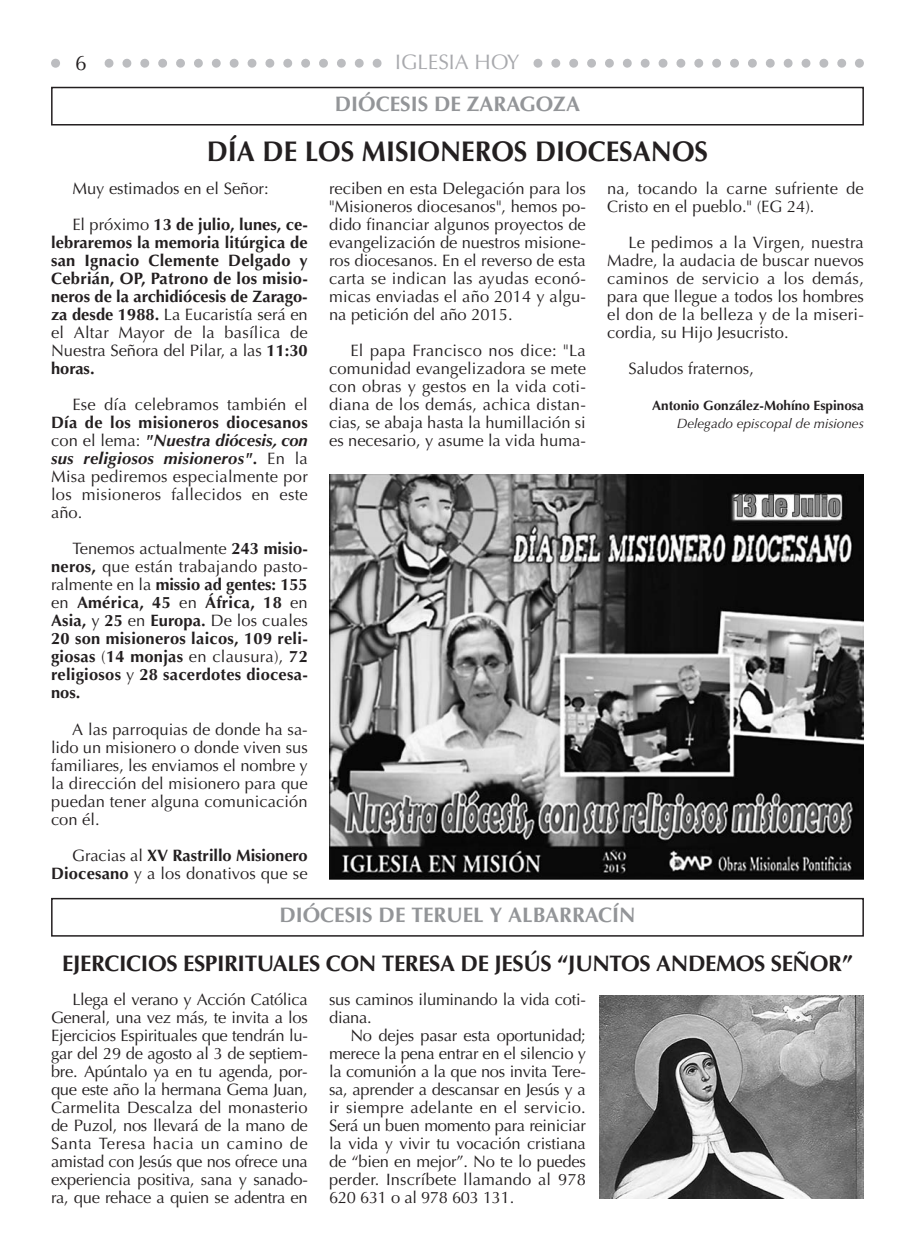
<style>
.page{position:relative;width:915px;height:1255px;background:#fff}
.page>*{position:absolute;margin:0;border:0;box-sizing:border-box;transform-origin:0 0}
.t1{font:700 28.5px "Optima";color:#231f20;scale:.95 1}
.t2{font:700 22.5px "Optima";letter-spacing:-.015em;color:#231f20}
.t3{font:700 21px/42.2px "Optima";color:#939598;text-align:center}
.t4{font:21px "Optima";color:#231f20}
.t5{font:16.5px/18px "Optima";color:#231f20;text-align:justify}
.t6{font:700 16.5px/18px "Optima";color:#231f20;text-align:justify}
.t7{font:700 13.5px/18px "Optima";color:#231f20;text-align:right}
.s1{font-weight:400;color:#a8a9ad}
.s2{font-weight:700}
.s3{font-weight:400}
.s4{font-weight:700;font-style:italic}
.s5{font-weight:400;font-style:italic}
</style>
<div class="page">
<svg style="left:51px;top:59px;width:812px;height:9px"></svg>
<div style="left:386px;top:51px;width:143px;height:26px;background:#fff"></div>
<div style="left:64px;top:51px;width:34px;height:26px;background:#fff"></div>
<div style="left:51px;top:87px;width:812px;height:38px;border:2px solid #231f20"></div>
<div style="left:51px;top:897px;width:812px;height:39px;border:2px solid #231f20"></div>
<img style="left:329px;top:474px;width:534px;height:405px">
<img style="left:599px;top:995px;width:264px;height:203px">
<p class="t4" style="left:75px;top:55px;width:13px">6</p>
<p class="t3" style="left:335px;top:43px;width:247px"><span class="s1">IGLESIA HOY<br></span>DIÓCESIS DE ZARAGOZA</p>
<p class="t1" style="left:207px;top:139px;width:529px">DÍA DE LOS MISIONEROS DIOCESANOS</p>
<p class="t5" style="left:72px;top:172px;width:237px;line-height:36px">Muy estimados en el Señor:<br>El próximo <span class="s2">13 de julio, lunes, ce-</span></p>
<p class="t6" style="left:51px;top:235px;width:258px">lebraremos la memoria litúrgica de san Ignacio Clemente Delgado y Cebrián, OP, Patrono de los misio&shy;neros de la archidiócesis de Zarago&shy;za desde 1988. <span class="s3">La Eucaristía será en el Altar Mayor de la basílica de Nuestra Señora del Pilar, a las</span> 11:30 horas.</p>
<p class="t5" style="left:51px;top:397px;width:258px;text-indent:21px">Ese día celebramos también el <span class="s2">Día de los misioneros diocesanos </span>con el lema: <span class="s4">"Nuestra diócesis, con sus religiosos misioneros".</span> En la Misa pediremos especialmente por los misioneros fallecidos en este año.</p>
<p class="t6" style="left:51px;top:541px;width:258px;text-indent:21px"><span class="s3">Tenemos actualmente</span> 243 misio&shy;neros, <span class="s3">que están trabajando pasto&shy;ralmente en la</span> missio ad gentes: 155 <span class="s3">en</span> América, 45 <span class="s3">en</span> África, 18 <span class="s3">en </span>Asia, <span class="s3">y</span> 25 <span class="s3">en</span> Europa. <span class="s3">De los cuales </span>20 son misioneros laicos, 109 reli&shy;giosas <span class="s3">(</span>14 monjas <span class="s3">en clausura),</span> 72 religiosos <span class="s3">y</span> 28 sacerdotes diocesa&shy;nos.</p>
<p class="t5" style="left:51px;top:721px;width:258px;text-indent:21px">A las parroquias de donde ha sa&shy;lido un misionero o donde viven sus familiares, les enviamos el nombre y la dirección del misionero para que puedan tener alguna comunicación con él.</p>
<p class="t6" style="left:51px;top:847px;width:258px;text-align:right"><span class="s3">Gracias al</span> XV Rastrillo Misionero<br>Diocesano <span class="s3">y a los donativos que se</span></p>
<p class="t5" style="left:329px;top:181px;width:258px">reciben en esta Delegación para los "Misioneros diocesanos", hemos po&shy;dido financiar algunos proyectos de evangelización de nuestros misione&shy;ros diocesanos. En el reverso de esta carta se indican las ayudas econó&shy;micas enviadas el año 2014 y algu&shy;na petición del año 2015.</p>
<p class="t5" style="left:329px;top:343px;width:258px;text-indent:21px">El papa Francisco nos dice: "La comunidad evangelizadora se mete con obras y gestos en la vida coti&shy;diana de los demás, achica distan&shy;cias, se abaja hasta la humillación si es necesario, y asume la vida huma-</p>
<p class="t5" style="left:607px;top:181px;width:258px">na, tocando la carne sufriente de<br>Cristo en el pueblo." (EG 24).</p>
<p class="t5" style="left:607px;top:235px;width:258px;text-indent:21px">Le pedimos a la Virgen, nuestra Madre, la audacia de buscar nuevos caminos de servicio a los demás, para que llegue a todos los hombres el don de la belleza y de la miseri&shy;cordia, su Hijo Jesucristo.</p>
<p class="t5" style="left:628px;top:361px;width:127px">Saludos fraternos,</p>
<p class="t7" style="left:652px;top:398px;width:213px">Antonio González-Mohíno Espinosa<br><span class="s5">Delegado episcopal de misiones</span></p>
<p class="t3" style="left:279px;top:896px;width:357px">DIÓCESIS DE TERUEL Y ALBARRACÍN</p>
<p class="t2" style="left:62px;top:953px;width:791px">EJERCICIOS ESPIRITUALES CON TERESA DE JESÚS “JUNTOS ANDEMOS SEÑOR”</p>
<p class="t5" style="left:51px;top:991px;width:258px;text-indent:21px">Llega el verano y Acción Católica General, una vez más, te invita a los Ejercicios Espirituales que tendrán lu&shy;gar del 29 de agosto al 3 de septiem&shy;bre. Apúntalo ya en tu agenda, por&shy;que este año la hermana Gema Juan, Carmelita Descalza del monasterio de Puzol, nos llevará de la mano de Santa Teresa hacia un camino de amistad con Jesús que nos ofrece una experiencia positiva, sana y sanado&shy;ra, que rehace a quien se adentra en</p>
<p class="t5" style="left:329px;top:991px;width:258px">sus caminos iluminando la vida coti-</p>
<p class="t5" style="left:329px;top:1009px;width:44px">diana.</p>
<p class="t5" style="left:350px;top:1027px;width:237px">No dejes pasar esta oportunidad;</p>
<p class="t5" style="left:329px;top:1045px;width:258px">merece la pena entrar en el silencio y</p>
<p class="t5" style="left:329px;top:1063px;width:258px">la comunión a la que nos invita Tere-</p>
<p class="t5" style="left:329px;top:1081px;width:258px">sa, aprender a descansar en Jesús y a</p>
<p class="t5" style="left:329px;top:1099px;width:258px">ir siempre adelante en el servicio.</p>
<p class="t5" style="left:329px;top:1117px;width:258px">Será un buen momento para reiniciar</p>
<p class="t5" style="left:329px;top:1135px;width:258px">la vida y vivir tu vocación cristiana</p>
<p class="t5" style="left:329px;top:1153px;width:258px">de “bien en mejor”. No te lo puedes</p>
<p class="t5" style="left:329px;top:1171px;width:258px">perder. Inscríbete llamando al 978</p>
<p class="t5" style="left:329px;top:1189px;width:187px">620 631 o al 978 603 131.</p>
</div>
